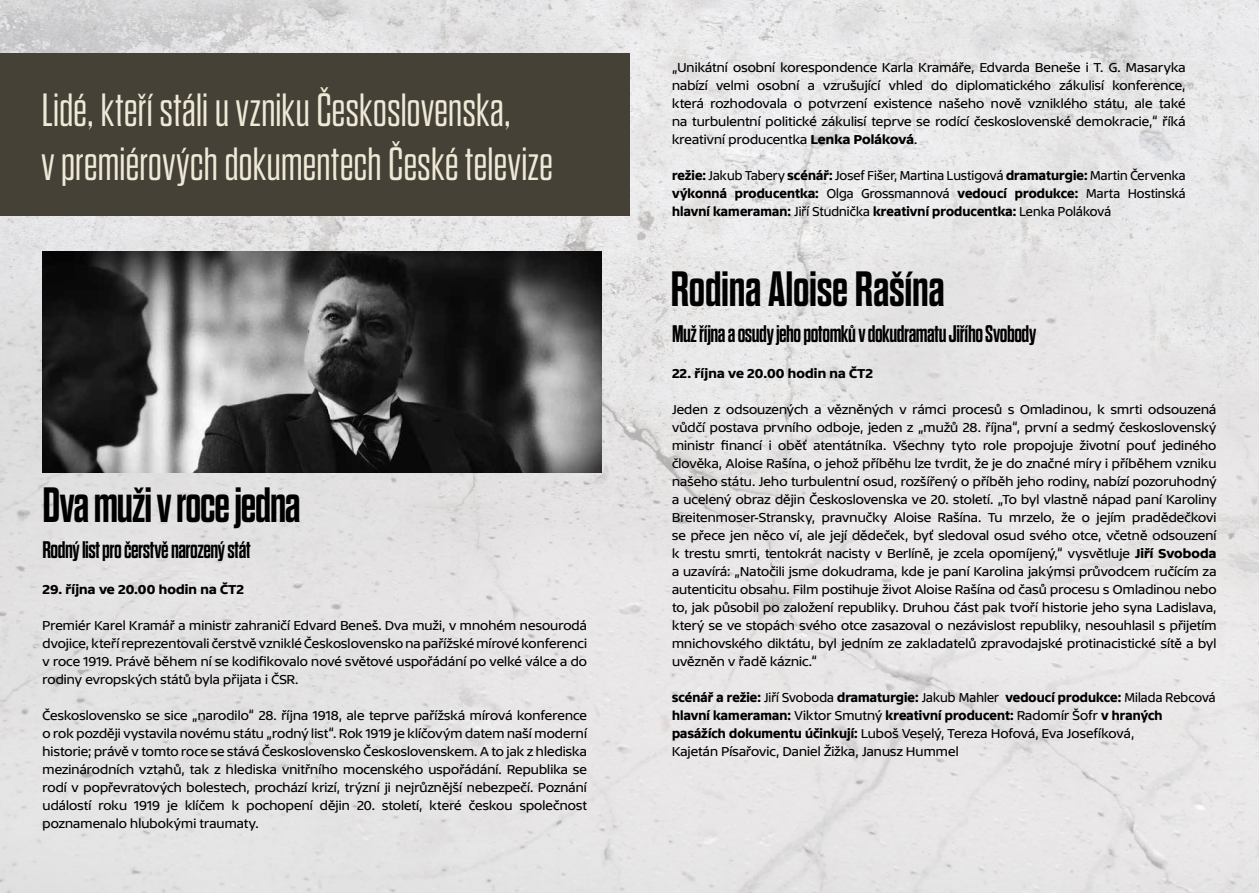
<style>
.page{position:relative;width:1259px;height:893px;background:#fff}
.page>*{position:absolute;margin:0;border:0;box-sizing:border-box;transform-origin:0 0}
.t1{font:700 49.5px "Dharma Gothic E";letter-spacing:-.01em;color:#000}
.t2{font:700 49.5px "Dharma Gothic E";letter-spacing:-.01em;color:#000;scale:.96 1}
.t3{font:300 46.5px/54px "Dharma Gothic E";letter-spacing:-.005em;color:#efe9d7}
.t4{font:700 24px "Dharma Gothic E";letter-spacing:-.02em;color:#000;scale:.96 1}
.t5{font:13.5px/18px "TV Sans Print";letter-spacing:.01em;color:#000;text-align:justify}
.t6{font:13.5px/18px "TV Sans Print";letter-spacing:.01em;color:#000;text-align:justify;scale:.94 1}
.t7{font:700 13.5px "TV Sans Print";letter-spacing:.01em;color:#000}
.s1{font-weight:700}
</style>
<div class="page">
<img style="left:0;top:0;width:1259px;height:893px">
<img style="left:43px;top:252px;width:558px;height:220px">
<div style="left:0;top:54px;width:629px;height:162px;background:#454137"></div>
<h2 class="t3" style="left:41px;top:84px;width:513px">Lidé, kteří stáli u vzniku Československa,<br>v premiérových dokumentech České televize</h2>
<h1 class="t2" style="left:43px;top:480px;width:270px">Dva muži v roce jedna</h1>
<h3 class="t4" style="left:43px;top:538px;width:218px">Rodný list pro čerstvě narozený stát</h3>
<p class="t7" style="left:43px;top:581px;width:203px">29. října ve 20.00 hodin na ČT2</p>
<p class="t5" style="left:43px;top:616px;width:546px">Premiér Karel Kramář a ministr zahraničí Edvard Beneš. Dva muži, v mnohém nesourodá dvojice, kteří reprezentovali čerstvě vzniklé Československo na pařížské mírové konferenci v roce 1919. Právě během ní se kodifikovalo nové světové uspořádání po velké válce a do rodiny evropských států byla přijata i ČSR.</p>
<p class="t5" style="left:43px;top:706px;width:546px">Československo se sice „narodilo“ 28. října 1918, ale teprve pařížská mírová konference o rok později vystavila novému státu „rodný list“. Rok 1919 je klíčovým datem naší moderní historie; právě v tomto roce se stává Československo Československem. A to jak z hlediska mezinárodních vztahů, tak z hlediska vnitřního mocenského uspořádání. Republika se rodí v popřevratových bolestech, prochází krizí, trýzní ji nejrůznější nebezpečí. Poznání událostí roku 1919 je klíčem k pochopení dějin 20. století, které českou společnost poznamenalo hlubokými traumaty.</p>
<p class="t5" style="left:672px;top:58px;width:515px">„Unikátní osobní korespondence Karla Kramáře, Edvarda Beneše i T. G. Masaryka nabízí velmi osobní a vzrušující vhled do diplomatického zákulisí konference, která rozhodovala o potvrzení existence našeho nově vzniklého státu, ale také na turbulentní politické zákulisí teprve se rodící československé demokracie,“ říká kreativní producentka <span class="s1">Lenka Poláková</span>.</p>
<p class="t6" style="left:672px;top:166px;width:548px"><span class="s1">režie:</span> Jakub Tabery <span class="s1">scénář:</span> Josef Fišer, Martina Lustigová <span class="s1">dramaturgie:</span> Martin Červenka <span class="s1">výkonná producentka:</span> Olga Grossmannová <span class="s1">vedoucí produkce:</span> Marta Hostinská <span class="s1">hlavní kameraman:</span> Jiří Studnička <span class="s1">kreativní producentka:</span> Lenka Poláková</p>
<h1 class="t1" style="left:671px;top:264px;width:275px">Rodina Aloise Rašína</h1>
<h3 class="t4" style="left:672px;top:322px;width:381px">Muž října a osudy jeho potomků v dokudramatu Jiřího Svobody</h3>
<p class="t7" style="left:672px;top:365px;width:203px">22. října ve 20.00 hodin na ČT2</p>
<p class="t5" style="left:672px;top:400px;width:546px">Jeden z odsouzených a vězněných v rámci procesů s Omladinou, k smrti odsouzená vůdčí postava prvního odboje, jeden z „mužů 28. října“, první a sedmý československý ministr financí i oběť atentátníka. Všechny tyto role propojuje životní pouť jediného člověka, Aloise Rašína, o jehož příběhu lze tvrdit, že je do značné míry i příběhem vzniku našeho státu. Jeho turbulentní osud, rozšířený o příběh jeho rodiny, nabízí pozoruhodný a ucelený obraz dějin Československa ve 20. století. „To byl vlastně nápad paní Karoliny Breitenmoser-Stransky, pravnučky Aloise Rašína. Tu mrzelo, že o jejím pradědečkovi se přece jen něco ví, ale její dědeček, byť sledoval osud svého otce, včetně odsouzení k trestu smrti, tentokrát nacisty v Berlíně, je zcela opomíjený,“ vysvětluje <span class="s1">Jiří Svoboda </span>a uzavírá: „Natočili jsme dokudrama, kde je paní Karolina jakýmsi průvodcem ručícím za autenticitu obsahu. Film postihuje život Aloise Rašína od časů procesu s Omladinou nebo to, jak působil po založení republiky. Druhou část pak tvoří historie jeho syna Ladislava, který se ve stopách svého otce zasazoval o nezávislost republiky, nesouhlasil s přijetím mnichovského diktátu, byl jedním ze zakladatelů zpravodajské protinacistické sítě a byl uvězněn v řadě káznic.“</p>
<p class="t6" style="left:672px;top:688px;width:580px;text-align:left"><span class="s1">scénář a režie:</span> Jiří Svoboda <span class="s1">dramaturgie:</span> Jakub Mahler <span class="s1">vedoucí produkce:</span> Milada Rebcová <span class="s1">hlavní kameraman:</span> Viktor Smutný <span class="s1">kreativní producent:</span> Radomír Šofr <span class="s1">v hraných pasážích dokumentu účinkují:</span> Luboš Veselý, Tereza Hofová, Eva Josefíková,<br>Kajetán Písařovic, Daniel Žižka, Janusz Hummel</p>
</div>
